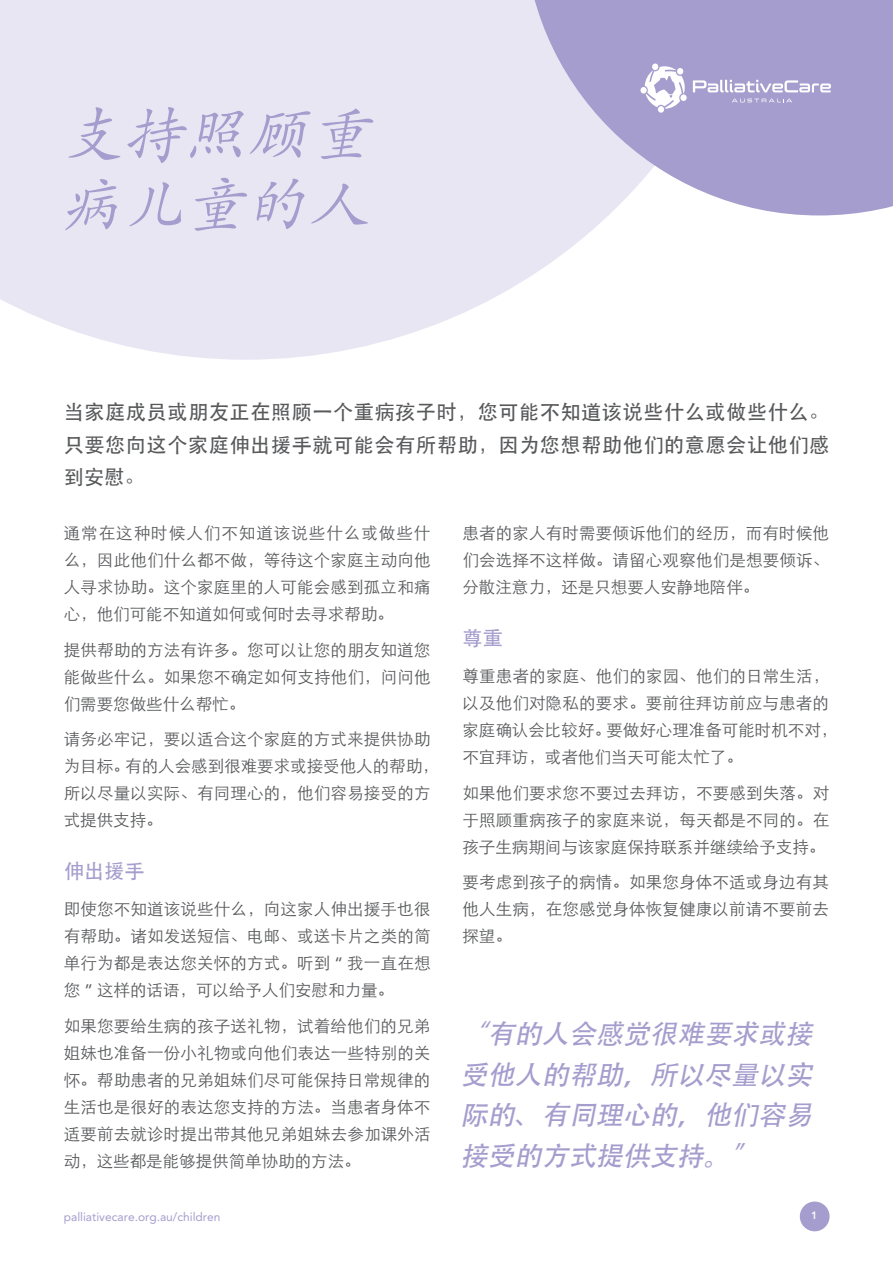
<style>
.page{position:relative;width:893px;height:1263px;background:#fff}
.page>*{position:absolute;margin:0;border:0;box-sizing:border-box;transform-origin:0 0}
.t1{font:italic 61.5px/70.5px "ST Kaiti";color:#a59dcd}
.t2{font:italic 27px/40.5px "Adobe Heiti Std";color:#a59dcd;text-align:justify}
.t3{font:500 20.25px/32.2px "ST Heiti SC";letter-spacing:.025em;color:#58595b;text-align:justify}
.t4{font:500 20.25px "ST Heiti SC";color:#a59dcd}
.t5{font:300 16.5px/27px "ST Heiti SC";letter-spacing:.01em;color:#58595b;text-align:justify}
.t6{font:12px "Avenir LT Std";color:#a59dcd}
.t7{font:800 10.5px "Avenir LT Std";color:#fff}
.s1{font-family:"Avenir LT Std";font-weight:400}
</style>
<div class="page">
<svg style="left:0;top:0;width:609px;height:360px;fill:#e8e6f3"></svg>
<svg style="left:524px;top:0;width:369px;height:215px;fill:#a59dcd"></svg>
<svg style="left:693px;top:80px;width:138px;height:12px"></svg>
<svg style="left:732px;top:99px;width:60px;height:3px"></svg>
<div style="left:640px;top:87px;width:7px;height:7px;background:#fff;border-radius:50%"></div>
<div style="left:658px;top:106px;width:6px;height:7px;background:#fff;border-radius:50%"></div>
<svg style="left:645px;top:64px;width:40px;height:45px"></svg>
<div style="left:800px;top:1201px;width:30px;height:30px;background:#a59dcd;border-radius:50%"></div>
<h1 class="t1" style="left:60px;top:96px;width:328px">支持照顾重病儿童的人</h1>
<p class="t3" style="left:64px;top:396px;width:767px">当家庭成员或朋友正在照顾一个重病孩子时，您可能不知道该说些什么或做些什么。只要您向这个家庭伸出援手就可能会有所帮助，因为您想帮助他们的意愿会让他们感到安慰。</p>
<p class="t5" style="left:64px;top:518px;width:368px">通常在这种时候人们不知道该说些什么或做些什么，因此他们什么都不做，等待这个家庭主动向他人寻求协助。这个家庭里的人可能会感到孤立和痛心，他们可能不知道如何或何时去寻求帮助。</p>
<p class="t5" style="left:64px;top:634px;width:368px">提供帮助的方法有许多。您可以让您的朋友知道您能做些什么。如果您不确定如何支持他们，问问他们需要您做些什么帮忙。</p>
<p class="t5" style="left:64px;top:724px;width:376px;text-align:left">请务必牢记，要以适合这个家庭的方式来提供协助为目标。有的人会感到很难要求或接受他人的帮助，所以尽量以实际、有同理心的，他们容易接受的方式提供支持。</p>
<p class="t4" style="left:64px;top:860px;width:82px">伸出援手</p>
<p class="t5" style="left:64px;top:894px;width:368px">即使您不知道该说些什么，向这家人伸出援手也很有帮助。诸如发送短信、电邮、或送卡片之类的简单行为都是表达您关怀的方式。听到 <span class="s1">“</span> 我一直在想您 <span class="s1">”</span> 这样的话语，可以给予人们安慰和力量。</p>
<p class="t5" style="left:64px;top:1010px;width:368px">如果您要给生病的孩子送礼物，试着给他们的兄弟姐妹也准备一份小礼物或向他们表达一些特别的关怀。帮助患者的兄弟姐妹们尽可能保持日常规律的生活也是很好的表达您支持的方法。当患者身体不适要前去就诊时提出带其他兄弟姐妹去参加课外活动，这些都是能够提供简单协助的方法。</p>
<p class="t5" style="left:462px;top:518px;width:368px">患者的家人有时需要倾诉他们的经历，而有时候他们会选择不这样做。请留心观察他们是想要倾诉、分散注意力，还是只想要人安静地陪伴。</p>
<p class="t4" style="left:462px;top:627px;width:42px">尊重</p>
<p class="t5" style="left:462px;top:661px;width:376px;text-align:left">尊重患者的家庭、他们的家园、他们的日常生活，以及他们对隐私的要求。要前往拜访前应与患者的家庭确认会比较好。要做好心理准备可能时机不对，不宜拜访，或者他们当天可能太忙了。</p>
<p class="t5" style="left:462px;top:777px;width:368px">如果他们要求您不要过去拜访，不要感到失落。对于照顾重病孩子的家庭来说，每天都是不同的。在孩子生病期间与该家庭保持联系并继续给予支持。</p>
<p class="t5" style="left:462px;top:867px;width:368px">要考虑到孩子的病情。如果您身体不适或身边有其他人生病，在您感觉身体恢复健康以前请不要前去探望。</p>
<h2 class="t2" style="left:460px;top:1015px;width:360px">“有的人会感觉很难要求或接受他人的帮助，所以尽量以实际的、有同理心的，他们容易接受的方式提供支持。”</h2>
<p class="t6" style="left:64px;top:1209px;width:158px">palliativecare.org.au/children</p>
<p class="t7" style="left:811px;top:1209px;width:8px">1</p>
</div>
